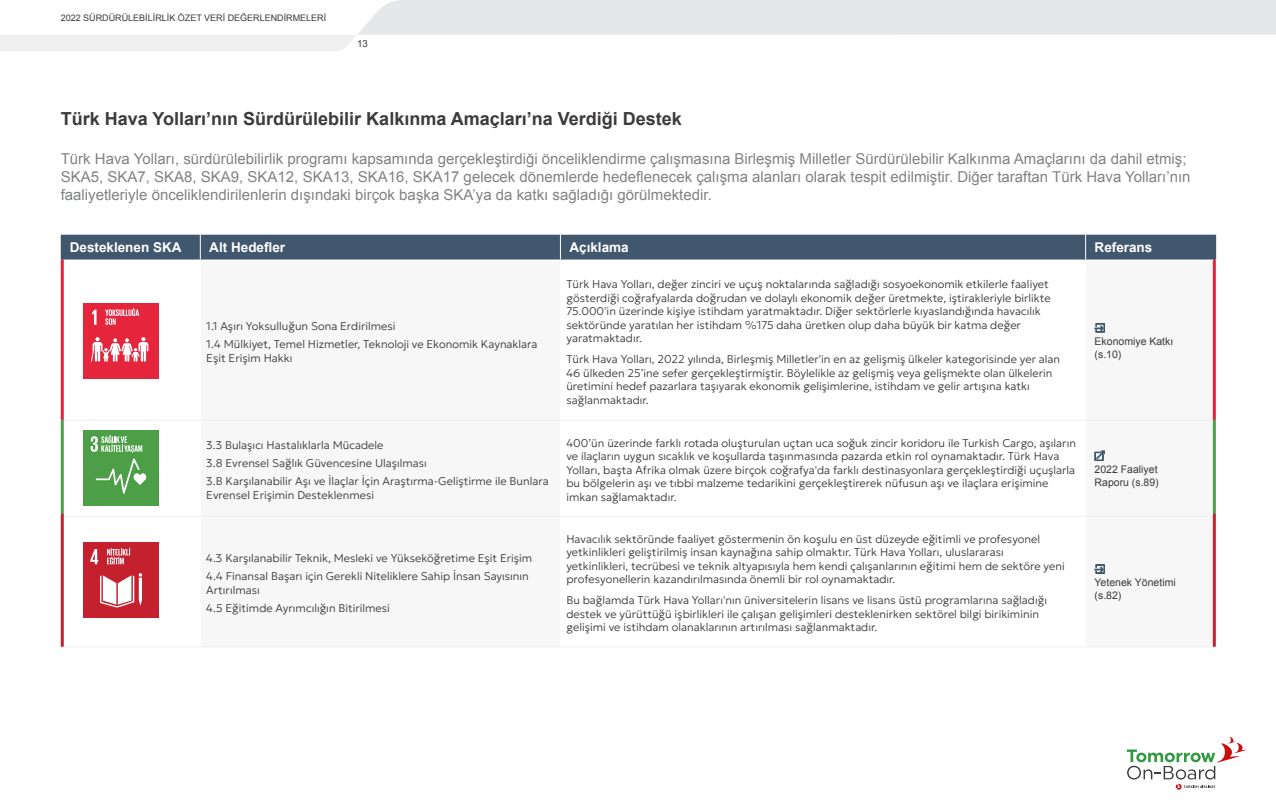
<style>
.page{position:relative;width:1276px;height:806px;background:#fff}
.page>*{position:absolute;margin:0;border:0;box-sizing:border-box;transform-origin:0 0}
.t1{font:700 18px "Arial";color:#3c3a3b}
.t2{font:15px/18px "Arial";color:#808284}
.t3{font:700 13.5px "Arial";color:#fff}
.t4{font:200 11.25px/13.5px "Geologica";color:#3c3a3b}
.t5{font:10.5px/12.6px "Arial";color:#3c3a3b}
.t6{font:9.75px "Arial";color:#3c3a3b}
.t7{font:9px "Arial";color:#3c3a3b}
</style>
<div class="page">
<hr style="left:62px;top:420px;width:138px;height:1px;background:#f0f0f0">
<hr style="left:200px;top:420px;width:360px;height:1px;background:#f0f0f0">
<hr style="left:560px;top:420px;width:525px;height:1px;background:#f0f0f0">
<hr style="left:1085px;top:420px;width:131px;height:1px;background:#f0f0f0">
<hr style="left:62px;top:516px;width:138px;height:1px;background:#f0f0f0">
<hr style="left:200px;top:516px;width:360px;height:1px;background:#f0f0f0">
<hr style="left:560px;top:516px;width:525px;height:1px;background:#f0f0f0">
<hr style="left:1085px;top:516px;width:131px;height:1px;background:#f0f0f0">
<hr style="left:62px;top:646px;width:138px;height:1px;background:#f0f0f0">
<hr style="left:200px;top:646px;width:360px;height:1px;background:#f0f0f0">
<hr style="left:560px;top:646px;width:525px;height:1px;background:#f0f0f0">
<hr style="left:1085px;top:646px;width:131px;height:1px;background:#f0f0f0">
<div style="left:83px;top:430px;width:75px;height:75px;background:#4c9f46"></div>
<svg style="left:96px;top:458px;width:50px;height:35px"></svg>
<svg style="left:91px;top:435px;width:51px;height:17px"></svg>
<div style="left:83px;top:542px;width:75px;height:75px;background:#c5202e"></div>
<svg style="left:90px;top:549px;width:8px;height:15px"></svg>
<svg style="left:100px;top:573px;width:42px;height:34px"></svg>
<svg style="left:107px;top:548px;width:23px;height:16px"></svg>
<div style="left:83px;top:303px;width:75px;height:75px;background:#e4253c"></div>
<svg style="left:92px;top:309px;width:5px;height:16px"></svg>
<svg style="left:91px;top:337px;width:57px;height:25px"></svg>
<svg style="left:105px;top:308px;width:34px;height:17px"></svg>
<hr style="left:61px;top:260px;width:3px;height:159px;background:#e7223d">
<hr style="left:61px;top:421px;width:3px;height:93px;background:#4ca146">
<hr style="left:61px;top:514px;width:3px;height:131px;background:#c7212f">
<hr style="left:1212px;top:260px;width:3px;height:159px;background:#e7223d">
<hr style="left:1212px;top:421px;width:3px;height:93px;background:#4ca146">
<hr style="left:1212px;top:514px;width:3px;height:131px;background:#c7212f">
<div style="left:61px;top:235px;width:1155px;height:24px;background:#40576e"></div>
<svg style="left:0;top:0;width:1276px;height:51px"></svg>
<svg style="left:1126px;top:737px;width:120px;height:52px"></svg>
<div style="left:1088px;top:445px;width:88px;height:46px;background:#f7f7f7;border-radius:8px"></div>
<div style="left:1091px;top:318px;width:96px;height:47px;background:#f7f7f7;border-radius:8px"></div>
<div style="left:1091px;top:559px;width:96px;height:46px;background:#f7f7f7;border-radius:8px"></div>
<p class="t7" style="left:61px;top:12px;width:267px">2022 SÜRDÜRÜLEBİLİRLİK ÖZET VERİ DEĞERLENDİRMELERİ</p>
<p class="t6" style="left:357px;top:37px;width:12px">13</p>
<h1 class="t1" style="left:61px;top:107px;width:622px">Türk Hava Yolları’nın Sürdürülebilir Kalkınma Amaçları’na Verdiği Destek</h1>
<p class="t2" style="left:61px;top:150px;width:1131px">Türk Hava Yolları, sürdürülebilirlik programı kapsamında gerçekleştirdiği önceliklendirme çalışmasına Birleşmiş Milletler Sürdürülebilir Kalkınma Amaçlarını da dahil etmiş;<br>SKA5, SKA7, SKA8, SKA9, SKA12, SKA13, SKA16, SKA17 gelecek dönemlerde hedeflenecek çalışma alanları olarak tespit edilmiştir. Diğer taraftan Türk Hava Yolları’nın faaliyetleriyle önceliklendirilenlerin dışındaki birçok başka SKA’ya da katkı sağladığı görülmektedir.</p>
<p class="t3" style="left:70px;top:238px;width:113px">Desteklenen SKA</p>
<p class="t3" style="left:209px;top:238px;width:77px">Alt Hedefler</p>
<p class="t3" style="left:569px;top:238px;width:61px">Açıklama</p>
<p class="t3" style="left:1094px;top:238px;width:59px">Referans</p>
<p class="t4" style="left:206px;top:316px;width:333px;line-height:18px">1.1 Aşırı Yoksulluğun Sona Erdirilmesi<br>1.4 Mülkiyet, Temel Hizmetler, Teknoloji ve Ekonomik Kaynaklara</p>
<p class="t4" style="left:206px;top:350px;width:88px">Eşit Erişim Hakkı</p>
<p class="t4" style="left:206px;top:435px;width:344px;line-height:18px">3.3 Bulaşıcı Hastalıklarla Mücadele<br>3.8 Evrensel Sağlık Güvencesine Ulaşılması<br>3.B Karşılanabilir Aşı ve İlaçlar İçin Araştırma-Geliştirme ile Bunlara</p>
<p class="t4" style="left:206px;top:487px;width:169px">Evrensel Erişimin Desteklenmesi</p>
<p class="t4" style="left:206px;top:548px;width:327px;line-height:18px">4.3 Karşılanabilir Teknik, Mesleki ve Yükseköğretime Eşit Erişim<br>4.4 Finansal Başarı için Gerekli Niteliklere Sahip İnsan Sayısının</p>
<p class="t4" style="left:206px;top:580px;width:185px;line-height:18px">Artırılması<br>4.5 Eğitimde Ayrımcılığın Bitirilmesi</p>
<p class="t4" style="left:566px;top:276px;width:486px">Türk Hava Yolları, değer zinciri ve uçuş noktalarında sağladığı sosyoekonomik etkilerle faaliyet gösterdiği coğrafyalarda doğrudan ve dolaylı ekonomik değer üretmekte, iştirakleriyle birlikte 75.000'in üzerinde kişiye istihdam yaratmaktadır. Diğer sektörlerle kıyaslandığında havacılık sektöründe yaratılan her istihdam %175 daha üretken olup daha büyük bir katma değer yaratmaktadır.</p>
<p class="t4" style="left:566px;top:351px;width:495px">Türk Hava Yolları, 2022 yılında, Birleşmiş Milletler'in en az gelişmiş ülkeler kategorisinde yer alan 46 ülkeden 25’ine sefer gerçekleştirmiştir. Böylelikle az gelişmiş veya gelişmekte olan ülkelerin üretimini hedef pazarlara taşıyarak ekonomik gelişimlerine, istihdam ve gelir artışına katkı sağlanmaktadır.</p>
<p class="t4" style="left:566px;top:435px;width:511px">400’ün üzerinde farklı rotada oluşturulan uçtan uca soğuk zincir koridoru ile Turkish Cargo, aşıların ve ilaçların uygun sıcaklık ve koşullarda taşınmasında pazarda etkin rol oynamaktadır. Türk Hava Yolları, başta Afrika olmak üzere birçok coğrafya'da farklı destinasyonlara gerçekleştirdiği uçuşlarla bu bölgelerin aşı ve tıbbi malzeme tedarikini gerçekleştirerek nüfusun aşı ve ilaçlara erişimine imkan sağlamaktadır.</p>
<p class="t4" style="left:566px;top:531px;width:500px">Havacılık sektöründe faaliyet göstermenin ön koşulu en üst düzeyde eğitimli ve profesyonel yetkinlikleri geliştirilmiş insan kaynağına sahip olmaktır. Türk Hava Yolları, uluslararası yetkinlikleri, tecrübesi ve teknik altyapısıyla hem kendi çalışanlarının eğitimi hem de sektöre yeni profesyonellerin kazandırılmasında önemli bir rol oynamaktadır.</p>
<p class="t4" style="left:566px;top:592px;width:482px">Bu bağlamda Türk Hava Yolları'nın üniversitelerin lisans ve lisans üstü programlarına sağladığı destek ve yürüttüğü işbirlikleri ile çalışan gelişimleri desteklenirken sektörel bilgi birikiminin gelişimi ve istihdam olanaklarının artırılması sağlanmaktadır.</p>
<p class="t5" style="left:1094px;top:335px;width:80px">Ekonomiye Katkı (s.10)</p>
<p class="t5" style="left:1094px;top:463px;width:66px">2022 Faaliyet<br>Raporu (s.89)</p>
<p class="t5" style="left:1094px;top:576px;width:83px">Yetenek Yönetimi (s.82)</p>
</div>
